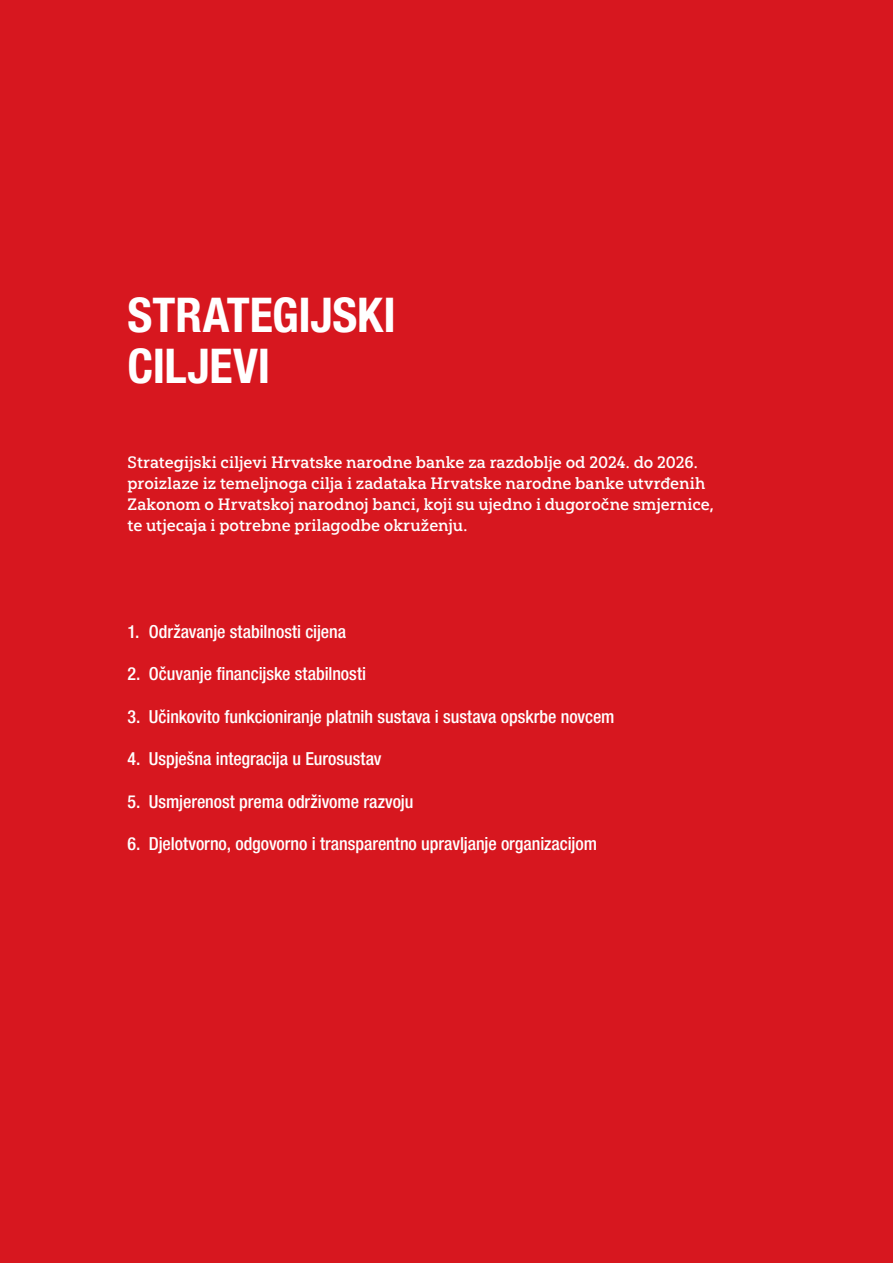
<style>
.page{position:relative;width:893px;height:1263px;background:#d7171f}
.page>*{position:absolute;margin:0;border:0;box-sizing:border-box;transform-origin:0 0}
.Naslov_sekcija{font:700 condensed 48px/51px "Helvetica Neue LT Pro";letter-spacing:-.005em;color:#fff}
.t1{font:500 condensed 18px "Helvetica Neue LT Pro";letter-spacing:-.005em;color:#fff}
.Podnaslov{font:16.5px/21px "Yorkten Slab Nor Med";color:#fff}
</style>
<div class="page">
<p class="Naslov_sekcija" style="left:128px;top:289px;width:270px">STRATEGIJSKI<br>CILJEVI</p>
<p class="Podnaslov" style="left:128px;top:451px;width:588px">Strategijski ciljevi Hrvatske narodne banke za razdoblje od 2024. do 2026. proizlaze iz temeljnoga cilja i zadataka Hrvatske narodne banke utvrđenih Zakonom o Hrvatskoj narodnoj banci, koji su ujedno i dugoročne smjernice, te utjecaja i potrebne prilagodbe okruženju.</p>
<p class="t1" style="left:128px;top:621px;width:220px">1. Održavanje stabilnosti cijena</p>
<p class="t1" style="left:128px;top:663px;width:240px">2. Očuvanje financijske stabilnosti</p>
<p class="t1" style="left:128px;top:706px;width:488px">3. Učinkovito funkcioniranje platnih sustava i sustava opskrbe novcem</p>
<p class="t1" style="left:128px;top:748px;width:256px">4. Uspješna integracija u Eurosustav</p>
<p class="t1" style="left:128px;top:791px;width:287px">5. Usmjerenost prema održivome razvoju</p>
<p class="t1" style="left:128px;top:833px;width:471px">6. Djelotvorno, odgovorno i transparentno upravljanje organizacijom</p>
</div>
